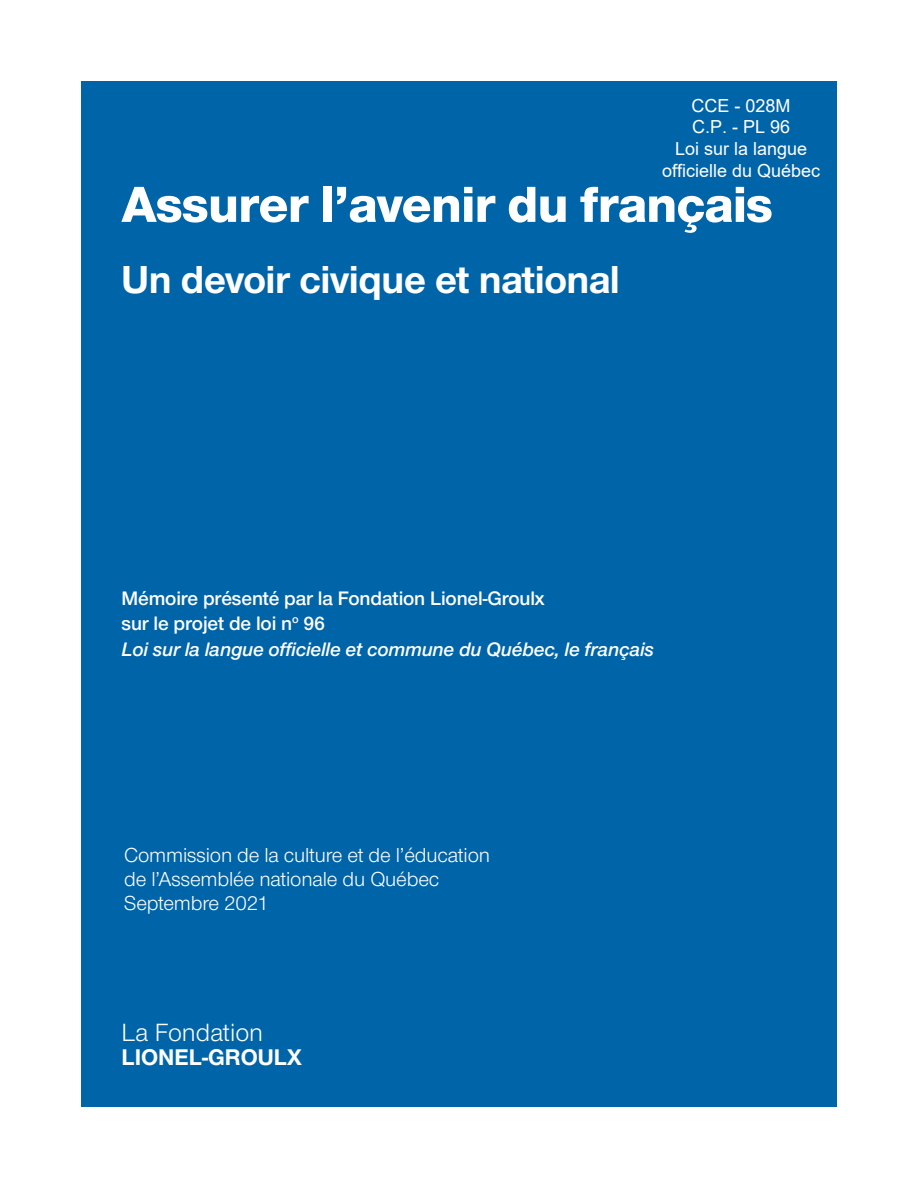
<style>
.page{position:relative;width:918px;height:1188px;background:#fff}
.page>*{position:absolute;margin:0;border:0;box-sizing:border-box;transform-origin:0 0}
.t1{font:52.5px "Nimbus San Nov T Heav";letter-spacing:-.01em;color:#fff}
.t2{font:700 40.5px "Nimbus San Nov T";letter-spacing:-.01em;color:#fff}
.t3{font:25.8px "Nimbus San Nov T";color:#fff}
.t4{font:700 23.55px "Nimbus San Nov T";color:#fff}
.t5{font:21px/24px "Nimbus San Nov T";letter-spacing:-.01em;color:#fff}
.t6{font:600 20.25px/25.5px "Nimbus San Nov T";letter-spacing:-.01em;color:#fff}
.t7{font:18px/21.6px "Arial";color:#fff;text-align:center}
.s1{font-style:italic}
</style>
<div class="page">
<div style="left:81px;top:81px;width:756px;height:1026px;background:#0064a8"></div>
<p class="t7" style="left:662px;top:95px;width:160px">CCE - 028M<br>C.P. - PL 96<br>Loi sur la langue officielle du Québec</p>
<h1 class="t1" style="left:122px;top:174px;width:653px">Assurer l’avenir du français</h1>
<h2 class="t2" style="left:122px;top:256px;width:500px">Un devoir civique et national</h2>
<p class="t6" style="left:122px;top:585px;width:534px">Mémoire présenté par la Fondation Lionel-Groulx<br>sur le projet de loi n<sup>o</sup> 96<br><span class="s1">Loi sur la langue officielle et commune du Québec, le français</span></p>
<p class="t5" style="left:124px;top:844px;width:367px">Commission de la culture et de l’éducation de l’Assemblée nationale du Québec<br>Septembre 2021</p>
<p class="t3" style="left:122px;top:1018px;width:143px">La Fondation</p>
<p class="t4" style="left:122px;top:1043px;width:182px">LIONEL-GROULX</p>
</div>
